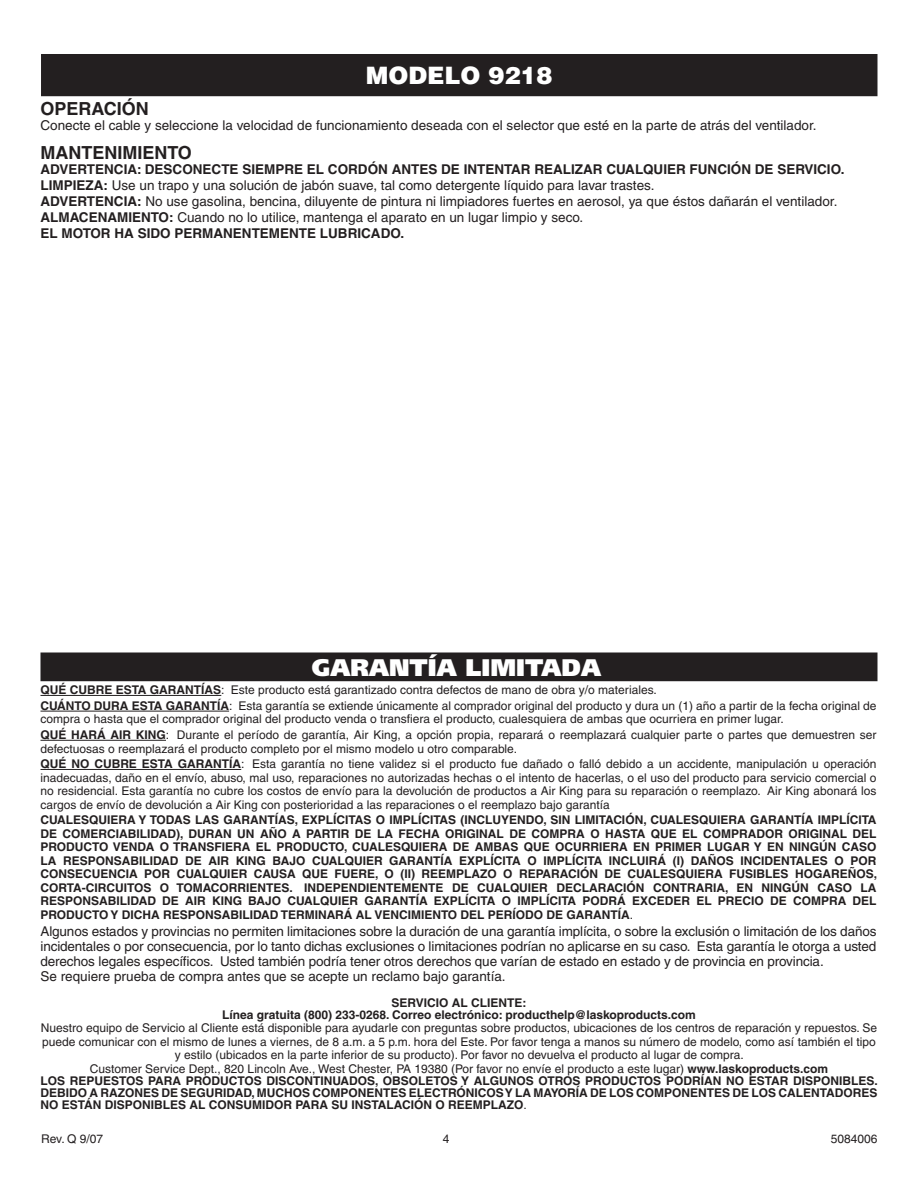
<style>
.page{position:relative;width:918px;height:1188px;background:#fff}
.page>*{position:absolute;margin:0;border:0;box-sizing:border-box;transform-origin:0 0}
.t1{font:900 24px "Frutiger";color:#fff}
.t2{font:900 24px "Helvetica";color:#fff}
.t3{font:700 18px "Helvetica";color:#231f20}
.t4{font:13.5px/15px "Helvetica";color:#231f20;text-align:justify}
.t5{font:700 13.5px "Helvetica";color:#231f20}
.t6{font:12px/13.5px "Helvetica";color:#231f20}
.t7{font:700 12px/13.5px "Helvetica";color:#231f20;text-align:justify}
.s1{font-weight:700}
.s2{font-weight:400}
</style>
<div class="page">
<div style="left:42px;top:55px;width:835px;height:40px;background:#231f20"></div>
<div style="left:41px;top:54px;width:837px;height:42px;border:2px solid #231f20"></div>
<div style="left:41px;top:653px;width:836px;height:27px;background:#231f20"></div>
<div style="left:40px;top:652px;width:838px;height:29px;border:2px solid #231f20"></div>
<hr style="left:40px;top:695px;width:181px;height:1px;background:#231f20">
<hr style="left:40px;top:711px;width:189px;height:1px;background:#231f20">
<hr style="left:40px;top:740px;width:126px;height:1px;background:#231f20">
<hr style="left:40px;top:769px;width:201px;height:1px;background:#231f20">
<p class="t2" style="left:366px;top:60px;width:188px">MODELO 9218</p>
<p class="t3" style="left:40px;top:98px;width:110px">OPERACIÓN</p>
<p class="t4" style="left:40px;top:118px;width:778px">Conecte el cable y seleccione la velocidad de funcionamiento deseada con el selector que esté en la parte de atrás del ventilador.</p>
<p class="t3" style="left:40px;top:142px;width:153px">MANTENIMIENTO</p>
<p class="t5" style="left:40px;top:161px;width:805px">ADVERTENCIA: DESCONECTE SIEMPRE EL CORDÓN ANTES DE INTENTAR REALIZAR CUALQUIER FUNCIÓN DE SERVICIO.</p>
<p class="t4" style="left:40px;top:178px;width:616px"><span class="s1">LIMPIEZA:</span> Use un trapo y una solución de jabón suave, tal como detergente líquido para lavar trastes.</p>
<p class="t4" style="left:40px;top:194px;width:798px"><span class="s1">ADVERTENCIA:</span> No use gasolina, bencina, diluyente de pintura ni limpiadores fuertes en aerosol, ya que éstos dañarán el ventilador.</p>
<p class="t4" style="left:40px;top:210px;width:544px"><span class="s1">ALMACENAMIENTO:</span> Cuando no lo utilice, mantenga el aparato en un lugar limpio y seco.</p>
<p class="t5" style="left:40px;top:225px;width:365px">EL MOTOR HA SIDO PERMANENTEMENTE LUBRICADO.</p>
<p class="t1" style="left:312px;top:653px;width:291px">GARANTÍA LIMITADA</p>
<p class="t6" style="left:40px;top:683px;width:618px"><span class="s1">QUÉ CUBRE ESTA GARANTÍAS</span>: Este producto está garantizado contra defectos de mano de obra y/o materiales.</p>
<p class="t6" style="left:40px;top:699px;width:838px"><span class="s1">CUÁNTO DURA ESTA GARANTÍA</span>: Esta garantía se extiende únicamente al comprador original del producto y dura un (1) año a partir de la fecha original de compra o hasta que el comprador original del producto venda o transfiera el producto, cualesquiera de ambas que ocurriera en primer lugar.</p>
<p class="t6" style="left:40px;top:728px;width:838px"><span class="s1">QUÉ HARÁ AIR KING</span>: Durante el período de garantía, Air King, a opción propia, reparará o reemplazará cualquier parte o partes que demuestren ser defectuosas o reemplazará el producto completo por el mismo modelo u otro comparable.</p>
<p class="t6" style="left:40px;top:757px;width:838px;text-align:justify"><span class="s1">QUÉ NO CUBRE ESTA GARANTÍA</span>: Esta garantía no tiene validez si el producto fue dañado o falló debido a un accidente, manipulación u operación inadecuadas, daño en el envío, abuso, mal uso, reparaciones no autorizadas hechas o el intento de hacerlas, o el uso del producto para servicio comercial o no residencial. Esta garantía no cubre los costos de envío para la devolución de productos a Air King para su reparación o reemplazo. Air King abonará los cargos de envío de devolución a Air King con posterioridad a las reparaciones o el reemplazo bajo garantía</p>
<p class="t7" style="left:41px;top:813px;width:838px">CUALESQUIERA Y TODAS LAS GARANTÍAS, EXPLÍCITAS O IMPLÍCITAS (INCLUYENDO, SIN LIMITACIÓN, CUALESQUIERA GARANTÍA IMPLÍCITA DE COMERCIABILIDAD), DURAN UN AÑO A PARTIR DE LA FECHA ORIGINAL DE COMPRA O HASTA QUE EL COMPRADOR ORIGINAL DEL PRODUCTO VENDA O TRANSFIERA EL PRODUCTO, CUALESQUIERA DE AMBAS QUE OCURRIERA EN PRIMER LUGAR Y EN NINGÚN CASO LA RESPONSABILIDAD DE AIR KING BAJO CUALQUIER GARANTÍA EXPLÍCITA O IMPLÍCITA INCLUIRÁ (I) DAÑOS INCIDENTALES O POR CONSECUENCIA POR CUALQUIER CAUSA QUE FUERE, O (II) REEMPLAZO O REPARACIÓN DE CUALESQUIERA FUSIBLES HOGAREÑOS, CORTA-CIRCUITOS O TOMACORRIENTES. INDEPENDIENTEMENTE DE CUALQUIER DECLARACIÓN CONTRARIA, EN NINGÚN CASO LA RESPONSABILIDAD DE AIR KING BAJO CUALQUIER GARANTÍA EXPLÍCITA O IMPLÍCITA PODRÁ EXCEDER EL PRECIO DE COMPRA DEL PRODUCTO Y DICHA RESPONSABILIDAD TERMINARÁ AL VENCIMIENTO DEL PERÍODO DE GARANTÍA<span class="s2">.</span></p>
<p class="t4" style="left:40px;top:924px;width:838px">Algunos estados y provincias no permiten limitaciones sobre la duración de una garantía implícita, o sobre la exclusión o limitación de los daños incidentales o por consecuencia, por lo tanto dichas exclusiones o limitaciones podrían no aplicarse en su caso. Esta garantía le otorga a usted derechos legales específicos. Usted también podría tener otros derechos que varían de estado en estado y de provincia en provincia.</p>
<p class="t4" style="left:40px;top:969px;width:467px">Se requiere prueba de compra antes que se acepte un reclamo bajo garantía.</p>
<p class="t7" style="left:392px;top:996px;width:136px">SERVICIO AL CLIENTE:</p>
<p class="t7" style="left:222px;top:1008px;width:475px">Línea gratuita (800) 233-0268. Correo electrónico: producthelp@laskoproducts.com</p>
<p class="t6" style="left:41px;top:1021px;width:838px;text-align:center">Nuestro equipo de Servicio al Cliente está disponible para ayudarle con preguntas sobre productos, ubicaciones de los centros de reparación y repuestos. Se puede comunicar con el mismo de lunes a viernes, de 8 a.m. a 5 p.m. hora del Este. Por favor tenga a manos su número de modelo, como así también el tipo y estilo (ubicados en la parte inferior de su producto). Por favor no devuelva el producto al lugar de compra.</p>
<p class="t6" style="left:90px;top:1062px;width:740px">Customer Service Dept., 820 Lincoln Ave., West Chester, PA 19380 (Por favor no envíe el producto a este lugar) <span class="s1">www.laskoproducts.com</span></p>
<p class="t7" style="left:41px;top:1074px;width:839px;line-height:12px">LOS REPUESTOS PARA PRODUCTOS DISCONTINUADOS, OBSOLETOS Y ALGUNOS OTROS PRODUCTOS PODRÍAN NO ESTAR DISPONIBLES.<br>DEBIDO A RAZONES DE SEGURIDAD, MUCHOS COMPONENTES ELECTRÓNICOS Y LA MAYORÍA DE LOS COMPONENTES DE LOS CALENTADORES NO ESTÁN DISPONIBLES AL CONSUMIDOR PARA SU INSTALACIÓN O REEMPLAZO<span class="s2">.</span></p>
<p class="t6" style="left:41px;top:1132px;width:63px">Rev. Q 9/07</p>
<p class="t6" style="left:443px;top:1132px;width:8px">4</p>
<p class="t6" style="left:831px;top:1132px;width:48px">5084006</p>
</div>
